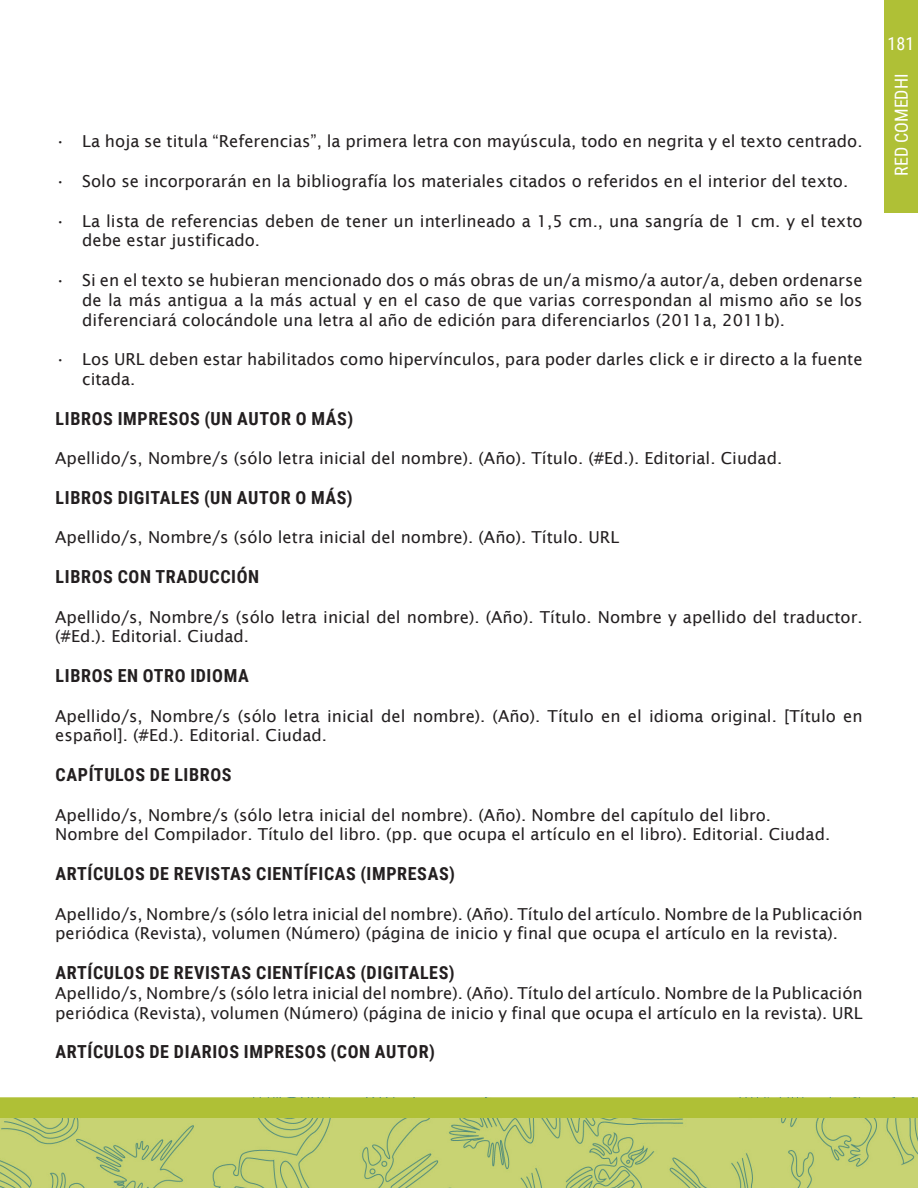
<style>
.page{position:relative;width:918px;height:1188px;background:#fff}
.page>*{position:absolute;margin:0;border:0;box-sizing:border-box;transform-origin:0 0}
.Subtítulos{font:700 18px "Roboto Condensed";letter-spacing:.035em;color:#231f20}
.t1{font:18px "Roboto Condensed";color:#fff}
.Textos_11_pt__justif{font:16.5px/19.8px "Lucida Sans";color:#231f20}
</style>
<div class="page">
<img style="left:0;top:1118px;width:918px;height:70px">
<div style="left:0;top:1098px;width:918px;height:20px;background:#afc036"></div>
<div style="left:884px;top:0;width:34px;height:213px;background:#afc036"></div>
<p class="Textos_11_pt__justif" style="left:55px;top:132px;width:809px">• La hoja se titula “Referencias”, la primera letra con mayúscula, todo en negrita y el texto centrado.</p>
<p class="Textos_11_pt__justif" style="left:55px;top:171px;width:795px">• Solo se incorporarán en la bibliografía los materiales citados o referidos en el interior del texto.</p>
<p class="Textos_11_pt__justif" style="left:82px;top:211px;width:782px;text-indent:-27px">• La lista de referencias deben de tener un interlineado a 1,5 cm., una sangría de 1 cm. y el texto debe estar justificado.</p>
<p class="Textos_11_pt__justif" style="left:82px;top:270px;width:782px;text-align:justify;text-indent:-27px">• Si en el texto se hubieran mencionado dos o más obras de un/a mismo/a autor/a, deben ordenarse de la más antigua a la más actual y en el caso de que varias correspondan al mismo año se los diferenciará colocándole una letra al año de edición para diferenciarlos (2011a, 2011b).</p>
<p class="Textos_11_pt__justif" style="left:82px;top:349px;width:782px;text-indent:-27px">• Los URL deben estar habilitados como hipervínculos, para poder darles click e ir directo a la fuente citada.</p>
<p class="Subtítulos" style="left:56px;top:406px;width:299px">LIBROS IMPRESOS (UN AUTOR O MÁS)</p>
<p class="Textos_11_pt__justif" style="left:55px;top:448px;width:729px">Apellido/s, Nombre/s (sólo letra inicial del nombre). (Año). Título. (#Ed.). Editorial. Ciudad.</p>
<p class="Subtítulos" style="left:56px;top:485px;width:299px">LIBROS DIGITALES (UN AUTOR O MÁS)</p>
<p class="Textos_11_pt__justif" style="left:55px;top:528px;width:565px">Apellido/s, Nombre/s (sólo letra inicial del nombre). (Año). Título. URL</p>
<p class="Subtítulos" style="left:56px;top:564px;width:205px">LIBROS CON TRADUCCIÓN</p>
<p class="Textos_11_pt__justif" style="left:55px;top:607px;width:809px">Apellido/s, Nombre/s (sólo letra inicial del nombre). (Año). Título. Nombre y apellido del traductor. (#Ed.). Editorial. Ciudad.</p>
<p class="Subtítulos" style="left:56px;top:663px;width:195px">LIBROS EN OTRO IDIOMA</p>
<p class="Textos_11_pt__justif" style="left:55px;top:706px;width:809px">Apellido/s, Nombre/s (sólo letra inicial del nombre). (Año). Título en el idioma original. [Título en español]. (#Ed.). Editorial. Ciudad.</p>
<p class="Subtítulos" style="left:56px;top:762px;width:178px">CAPÍTULOS DE LIBROS</p>
<p class="Textos_11_pt__justif" style="left:55px;top:805px;width:717px">Apellido/s, Nombre/s (sólo letra inicial del nombre). (Año). Nombre del capítulo del libro.</p>
<p class="Textos_11_pt__justif" style="left:55px;top:825px;width:777px">Nombre del Compilador. Título del libro. (pp. que ocupa el artículo en el libro). Editorial. Ciudad.</p>
<p class="Subtítulos" style="left:56px;top:861px;width:401px">ARTÍCULOS DE REVISTAS CIENTÍFICAS (IMPRESAS)</p>
<p class="Textos_11_pt__justif" style="left:55px;top:904px;width:809px">Apellido/s, Nombre/s (sólo letra inicial del nombre). (Año). Título del artículo. Nombre de la Publicación periódica (Revista), volumen (Número) (página de inicio y final que ocupa el artículo en la revista).</p>
<p class="Subtítulos" style="left:56px;top:960px;width:401px">ARTÍCULOS DE REVISTAS CIENTÍFICAS (DIGITALES)</p>
<p class="Textos_11_pt__justif" style="left:55px;top:983px;width:809px">Apellido/s, Nombre/s (sólo letra inicial del nombre). (Año). Título del artículo. Nombre de la Publicación periódica (Revista), volumen (Número) (página de inicio y final que ocupa el artículo en la revista). URL</p>
<p class="Subtítulos" style="left:56px;top:1039px;width:381px">ARTÍCULOS DE DIARIOS IMPRESOS (CON AUTOR)</p>
<p class="t1" style="left:888px;top:31px;width:28px">181</p>
<p class="t1" style="left:889px;top:176px;width:104px;rotate:-90deg">RED COMEDHI</p>
</div>
